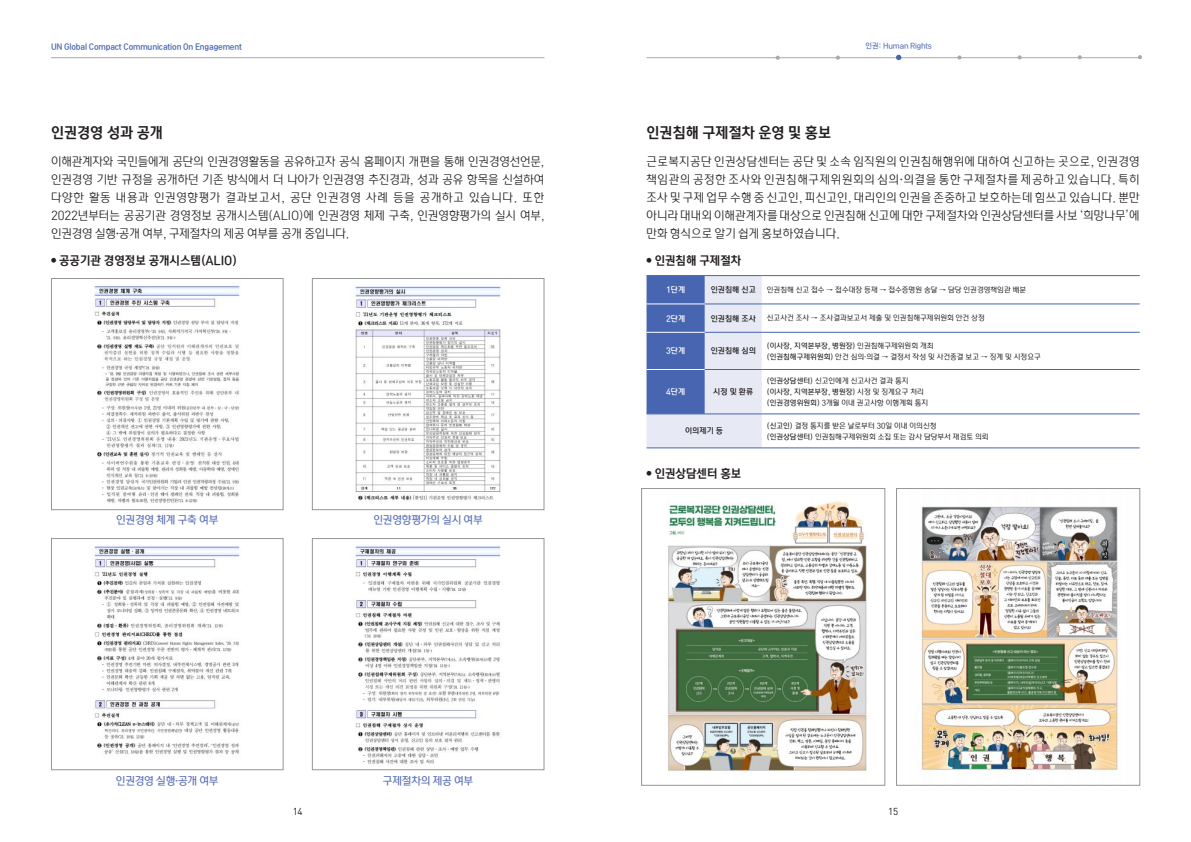
<style>
.page{position:relative;width:1191px;height:842px;background:#fff}
.page>*{position:absolute;margin:0;border:0;box-sizing:border-box;transform-origin:0 0}
.본문_소제목{font:15px "Rix Sin Head PEB";letter-spacing:-.01em;color:#231f20}
.본문{font:12px/18px "Rix Sin Head PR";color:#231f20;text-align:justify}
.t1{font:12px "Rix Sin Head PEB";letter-spacing:-.01em;color:#231f20}
.t2{font:11px "Rix Sin Head PSB";letter-spacing:-.03em;color:#5c71b7}
.t3{font:10px "DIN Pro";color:#231f20}
.t4{font:8px "Rix Sin Head PEB";letter-spacing:-.02em;color:#4765b0}
.t5{font:8px "Rix Sin Head PB";color:#231f20}
.t6{font:8px "Rix Sin Head PB";color:#fff}
.t7{font:7.5px "Rix Sin Head PM";color:#231f20}
.t8{font:7.5px "Rix Sin Head PSB";color:#231f20}
.t9{font:7.5px "Rix Sin Head PSB";letter-spacing:-.02em;color:#4765b0}
.s1{font-family:"Rix Sin Head PM"}
.s2{font-family:"Rix Sin Head PSB"}
.s3{font-size:6px}
</style>
<div class="page">
<hr style="left:51px;top:57px;width:493px;height:1px;background:#a8a9ad">
<hr style="left:646px;top:57px;width:494px;height:1px;background:#a8a9ad">
<svg style="left:775px;top:56px;width:5px;height:4px"></svg>
<svg style="left:957px;top:55px;width:4px;height:5px"></svg>
<svg style="left:1137px;top:55px;width:5px;height:4px"></svg>
<svg style="left:896px;top:55px;width:5px;height:5px"></svg>
<img style="left:94px;top:286px;width:146px;height:217px">
<div style="left:51px;top:278px;width:232px;height:232px;border:1px solid #939598"></div>
<img style="left:88px;top:546px;width:153px;height:209px">
<div style="left:51px;top:538px;width:232px;height:232px;border:1px solid #939598"></div>
<img style="left:349px;top:286px;width:153px;height:215px">
<div style="left:312px;top:278px;width:232px;height:232px;border:1px solid #939598"></div>
<img style="left:349px;top:546px;width:153px;height:218px">
<div style="left:312px;top:538px;width:232px;height:232px;border:1px solid #939598"></div>
<svg style="left:646px;top:276px;width:115px;height:171px;background:#a5b2d8"></svg>
<hr style="left:646px;top:304px;width:59px;height:1px;background:#fff">
<hr style="left:646px;top:332px;width:59px;height:1px;background:#fff">
<hr style="left:646px;top:369px;width:59px;height:1px;background:#fff">
<hr style="left:646px;top:447px;width:59px;height:1px;background:#4765b0">
<hr style="left:705px;top:447px;width:56px;height:1px;background:#4765b0">
<hr style="left:761px;top:414px;width:378px;height:1px;background:#4765b0">
<hr style="left:761px;top:447px;width:378px;height:1px;background:#4765b0">
<hr style="left:705px;top:304px;width:56px;height:1px;background:#4765b0">
<hr style="left:761px;top:304px;width:378px;height:1px;background:#4765b0">
<hr style="left:705px;top:332px;width:56px;height:1px;background:#4765b0">
<hr style="left:761px;top:332px;width:378px;height:1px;background:#4765b0">
<hr style="left:705px;top:369px;width:56px;height:1px;background:#4765b0">
<hr style="left:761px;top:369px;width:378px;height:1px;background:#4765b0">
<hr style="left:646px;top:275px;width:59px;height:1px;background:#4765b0">
<hr style="left:705px;top:275px;width:56px;height:1px;background:#4765b0">
<hr style="left:761px;top:275px;width:378px;height:1px;background:#4765b0">
<hr style="left:646px;top:414px;width:59px;height:1px;background:#4765b0">
<hr style="left:705px;top:414px;width:56px;height:1px;background:#4765b0">
<img style="left:666px;top:501px;width:201px;height:271px">
<div style="left:641px;top:488px;width:244px;height:298px;border:1px solid #939598"></div>
<img style="left:921px;top:506px;width:197px;height:269px">
<div style="left:896px;top:488px;width:244px;height:298px;border:1px solid #939598"></div>
<p class="t4" style="left:51px;top:41px;width:192px">UN Global Compact Communication On Engagement</p>
<p class="t9" style="left:865px;top:42px;width:68px">인권: Human Rights</p>
<p class="본문_소제목" style="left:51px;top:123px;width:114px">인권경영 성과 공개</p>
<p class="본문_소제목" style="left:646px;top:123px;width:186px">인권침해 구제절차 운영 및 홍보</p>
<p class="본문" style="left:51px;top:153px;width:495px">이해관계자와 국민들에게 공단의 인권경영활동을 공유하고자 공식 홈페이지 개편을 통해 인권경영선언문, 인권경영 기반 규정을 공개하던 기존 방식에서 더 나아가 인권경영 추진경과, 성과 공유 항목을 신설하여 다양한 활동 내용과 인권영향평가 결과보고서, 공단 인권경영 사례 등을 공개하고 있습니다. 또한 2022년부터는 공공기관 경영정보 공개시스템(ALIO)에 인권경영 체제 구축, 인권영향평가의 실시 여부, 인권경영 실행·공개 여부, 구제절차의 제공 여부를 공개 중입니다.</p>
<p class="본문" style="left:646px;top:153px;width:495px">근로복지공단 인권상담센터는 공단 및 소속 임직원의 인권침해행위에 대하여 신고하는 곳으로, 인권경영 책임관의 공정한 조사와 인권침해구제위원회의 심의·의결을 통한 구제절차를 제공하고 있습니다. 특히 조사 및 구제 업무 수행 중 신고인, 피신고인, 대리인의 인권을 존중하고 보호하는데 힘쓰고 있습니다. 뿐만 아니라 대내외 이해관계자를 대상으로 인권침해 신고에 대한 구제절차와 인권상담센터를 사보 ‘희망나무’에 만화 형식으로 알기 쉽게 홍보하였습니다.</p>
<p class="t1" style="left:51px;top:252px;width:187px"><sup>●</sup> 공공기관 경영정보 공개시스템(ALIO)</p>
<p class="t1" style="left:646px;top:252px;width:96px"><sup>●</sup> 인권침해 구제절차</p>
<p class="t6" style="left:666px;top:285px;width:21px">1단계</p>
<p class="t5" style="left:710px;top:285px;width:47px">인권침해 신고</p>
<p class="t7" style="left:767px;top:285px;width:261px">인권침해 신고 접수 → 접수대장 등재 → 접수증명원 송달 → 담당 인권경영책임관 배분</p>
<p class="t6" style="left:666px;top:313px;width:21px">2단계</p>
<p class="t5" style="left:710px;top:313px;width:47px">인권침해 조사</p>
<p class="t7" style="left:767px;top:313px;width:219px">신고사건 조사 → 조사결과보고서 제출 및 인권침해구제위원회 안건 상정</p>
<p class="t6" style="left:666px;top:346px;width:21px">3단계</p>
<p class="t5" style="left:710px;top:346px;width:47px">인권침해 심의</p>
<p class="t8" style="left:767px;top:341px;width:168px">(이사장, 지역본부장, 병원장) <span class="s1">인권침해구제위원회 개최</span></p>
<p class="t7" style="left:767px;top:352px;width:275px"><span class="s2">(인권침해구제위원회)</span> 안건 심의·의결 → 결정서 작성 및 사건종결 보고 → 징계 및 시정요구</p>
<p class="t2" style="left:116px;top:513px;width:104px">인권경영 체계 구축 여부</p>
<p class="t2" style="left:373px;top:513px;width:111px">인권영향평가의 실시 여부</p>
<p class="t6" style="left:666px;top:387px;width:21px">4단계</p>
<p class="t5" style="left:713px;top:387px;width:42px">시정 및 환류</p>
<p class="t5" style="left:685px;top:426px;width:40px">이의제기 등</p>
<p class="t1" style="left:646px;top:465px;width:96px"><span class="s3">●</span> 인권상담센터 홍보</p>
<p class="t7" style="left:767px;top:376px;width:143px"><span class="s2">(인권상담센터)</span> 신고인에게 신고사건 결과 통지</p>
<p class="t8" style="left:767px;top:387px;width:158px">(이사장, 지역본부장, 병원장) <span class="s1">시정 및 징계요구 처리</span></p>
<p class="t7" style="left:767px;top:398px;width:163px"><span class="s2">(인권경영위원회)</span> 3개월 이내 권고사항 이행계획 통지</p>
<p class="t7" style="left:767px;top:421px;width:171px"><span class="s2">(신고인)</span> 결정 통지를 받은 날로부터 30일 이내 이의신청</p>
<p class="t7" style="left:767px;top:432px;width:223px"><span class="s2">(인권상담센터)</span> 인권침해구제위원회 소집 또는 감사 담당부서 재검토 의뢰</p>
<p class="t2" style="left:116px;top:774px;width:104px">인권경영 실행·공개 여부</p>
<p class="t2" style="left:383px;top:774px;width:92px">구제절차의 제공 여부</p>
<p class="t3" style="left:293px;top:805px;width:12px">14</p>
<p class="t3" style="left:888px;top:805px;width:12px">15</p>
</div>
